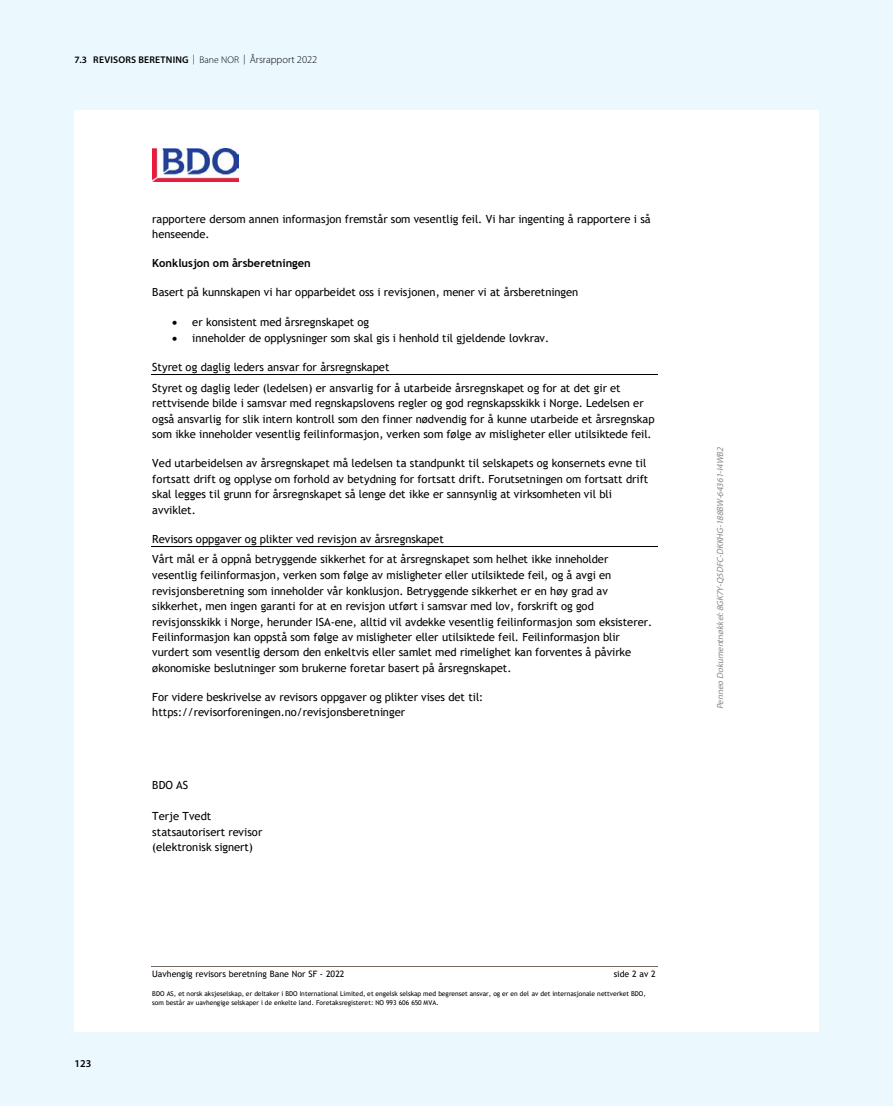
<style>
.page{position:relative;width:893px;height:1106px;background:#ebf9ff}
.page>*{position:absolute;margin:0;border:0;box-sizing:border-box;transform-origin:0 0}
.t1{font:11.25px/15.5px "Trebuchet MS";color:#000}
.t2{font:700 11.25px "Trebuchet MS";color:#000}
.t3{font:600 10.5px "Myriad Pro";color:#000}
.t4{font:600 9.75px "Myriad Pro";letter-spacing:.02em;color:#000}
.t5{font:italic 8.85px "Myriad Pro";color:#888}
.t6{font:8.85px "Trebuchet MS";color:#000}
.t7{font:6.6px/9px "Trebuchet MS";letter-spacing:-.005em;color:#000}
.s1{font-weight:300}
.s2{font-weight:300;font-size:10.5px}
</style>
<div class="page">
<div style="left:74px;top:110px;width:745px;height:921px;background:#fff"></div>
<hr style="left:151px;top:966px;width:507px;height:1px;background:#786860">
<img style="left:152px;top:149px;width:86px;height:32px">
<hr style="left:151px;top:374px;width:507px;height:1px;background:#000">
<hr style="left:151px;top:546px;width:507px;height:1px;background:#000">
<p class="t4" style="left:74px;top:54px;width:245px">7.3 REVISORS BERETNING <span class="s1">| Bane NOR |</span> <span class="s2">Årsrapport 2022</span></p>
<p class="t1" style="left:152px;top:211px;width:500px">rapportere dersom annen informasjon fremstår som vesentlig feil. Vi har ingenting å rapportere i så henseende.</p>
<p class="t2" style="left:152px;top:256px;width:160px">Konklusjon om årsberetningen</p>
<p class="t1" style="left:152px;top:284px;width:428px">Basert på kunnskapen vi har opparbeidet oss i revisjonen, mener vi at årsberetningen</p>
<p class="t1" style="left:172px;top:314px;width:198px">• er konsistent med årsregnskapet og</p>
<p class="t1" style="left:172px;top:330px;width:378px">• inneholder de opplysninger som skal gis i henhold til gjeldende lovkrav.</p>
<p class="t1" style="left:152px;top:356px;width:470px;line-height:20.9px">Styret og daglig leders ansvar for årsregnskapet<br>Styret og daglig leder (ledelsen) er ansvarlig for å utarbeide årsregnskapet og for at det gir et</p>
<p class="t1" style="left:152px;top:395px;width:504px">rettvisende bilde i samsvar med regnskapslovens regler og god regnskapsskikk i Norge. Ledelsen er også ansvarlig for slik intern kontroll som den finner nødvendig for å kunne utarbeide et årsregnskap som ikke inneholder vesentlig feilinformasjon, verken som følge av misligheter eller utilsiktede feil.</p>
<p class="t1" style="left:152px;top:455px;width:497px">Ved utarbeidelsen av årsregnskapet må ledelsen ta standpunkt til selskapets og konsernets evne til fortsatt drift og opplyse om forhold av betydning for fortsatt drift. Forutsetningen om fortsatt drift skal legges til grunn for årsregnskapet så lenge det ikke er sannsynlig at virksomheten vil bli avviklet.</p>
<p class="t1" style="left:152px;top:528px;width:458px;line-height:20.9px">Revisors oppgaver og plikter ved revisjon av årsregnskapet<br>Vårt mål er å oppnå betryggende sikkerhet for at årsregnskapet som helhet ikke inneholder</p>
<p class="t1" style="left:152px;top:567px;width:501px">vesentlig feilinformasjon, verken som følge av misligheter eller utilsiktede feil, og å avgi en revisjonsberetning som inneholder vår konklusjon. Betryggende sikkerhet er en høy grad av sikkerhet, men ingen garanti for at en revisjon utført i samsvar med lov, forskrift og god revisjonsskikk i Norge, herunder ISA-ene, alltid vil avdekke vesentlig feilinformasjon som eksisterer.<br>Feilinformasjon kan oppstå som følge av misligheter eller utilsiktede feil. Feilinformasjon blir vurdert som vesentlig dersom den enkeltvis eller samlet med rimelighet kan forventes å påvirke økonomiske beslutninger som brukerne foretar basert på årsregnskapet.</p>
<p class="t1" style="left:152px;top:689px;width:333px">For videre beskrivelse av revisors oppgaver og plikter vises det til: https://revisorforeningen.no/revisjonsberetninger</p>
<p class="t1" style="left:152px;top:777px;width:37px">BDO AS</p>
<p class="t1" style="left:152px;top:808px;width:112px">Terje Tvedt statsautorisert revisor (elektronisk signert)</p>
<p class="t3" style="left:74px;top:1056px;width:18px">123</p>
<p class="t6" style="left:152px;top:968px;width:194px">Uavhengig revisors beretning Bane Nor SF - 2022</p>
<p class="t6" style="left:614px;top:968px;width:44px">side 2 av 2</p>
<p class="t7" style="left:152px;top:989px;width:495px">BDO AS, et norsk aksjeselskap, er deltaker i BDO International Limited, et engelsk selskap med begrenset ansvar, og er en del av det internasjonale nettverket BDO, som består av uavhengige selskaper i de enkelte land. Foretaksregisteret: NO 993 606 650 MVA.</p>
<p class="t5" style="left:715px;top:709px;width:266px;rotate:-90deg">Penneo Dokumentnøkkel:8GK7Y-Q5DFC-DKKHG-188BW-64361-I4WB2</p>
</div>
